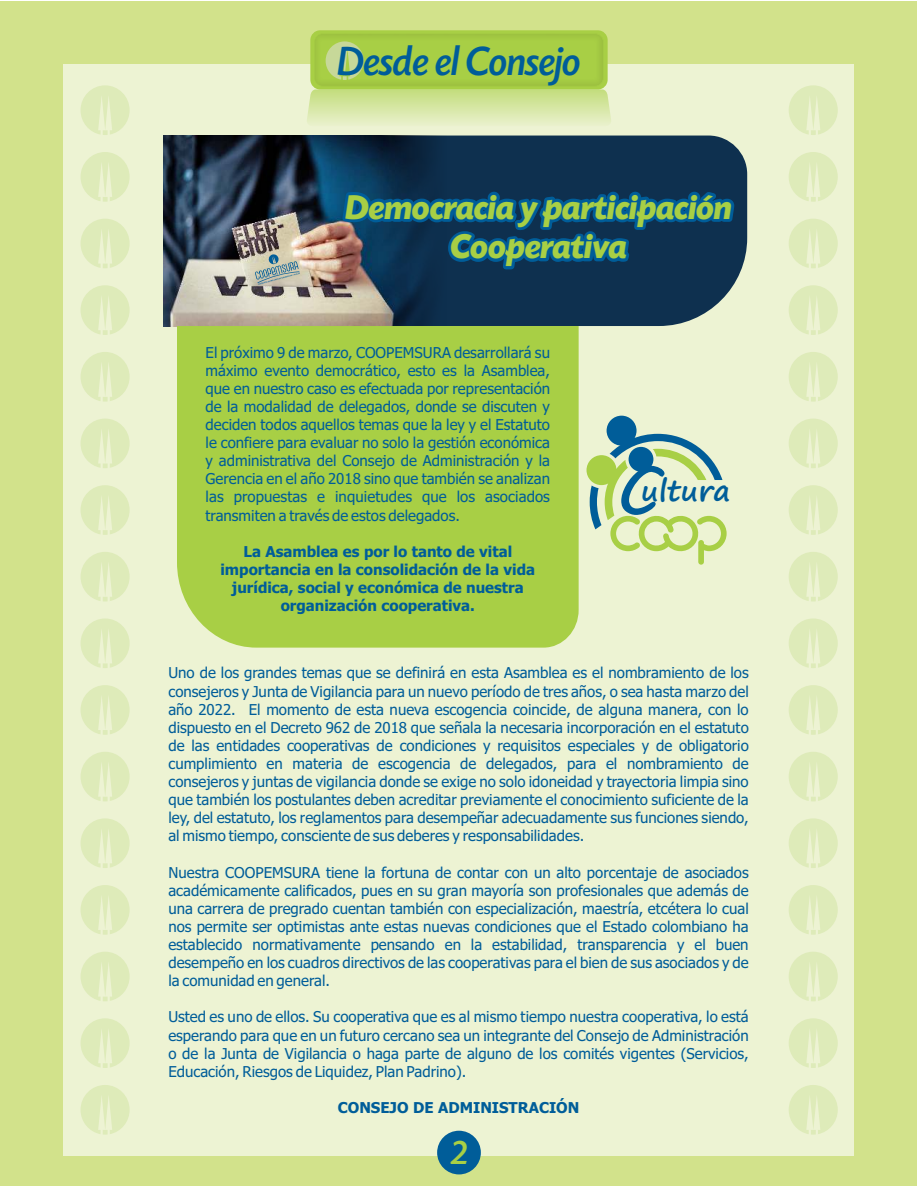
<style>
.page{position:relative;width:918px;height:1188px;background:#fff}
.page>*{position:absolute;margin:0;border:0;box-sizing:border-box;transform-origin:0 0}
.t1{font:italic 500 42.75px "Today SHOP";color:#005d99}
.t2{font:italic 700 36px/39.6px "Today SHOP";color:#a8cf45;text-align:center}
.t3{font:italic 500 36px "Today SHOP";color:#a8cf45}
.t4{font:700 29.1px "Segoe Print";color:#005d99}
.t5{font:15px/18.1px "Tahoma";color:#005d99;text-align:justify}
.t6{font:700 15px/18.1px "Tahoma";color:#005d99;text-align:center}
</style>
<div class="page">
<div style="left:0;top:1px;width:917px;height:1185px;background:#d2e28b"></div>
<div style="left:64px;top:64px;width:790px;height:1092px;background:#edf3d3"></div>
<svg style="left:81px;top:85px;width:49px;height:50px"></svg>
<svg style="left:81px;top:152px;width:49px;height:50px"></svg>
<svg style="left:81px;top:219px;width:49px;height:49px"></svg>
<svg style="left:81px;top:285px;width:49px;height:50px"></svg>
<svg style="left:81px;top:352px;width:49px;height:50px"></svg>
<svg style="left:81px;top:419px;width:49px;height:49px"></svg>
<svg style="left:81px;top:485px;width:49px;height:50px"></svg>
<svg style="left:81px;top:552px;width:49px;height:50px"></svg>
<svg style="left:81px;top:619px;width:49px;height:49px"></svg>
<svg style="left:81px;top:685px;width:49px;height:50px"></svg>
<svg style="left:81px;top:752px;width:49px;height:49px"></svg>
<svg style="left:81px;top:818px;width:49px;height:50px"></svg>
<svg style="left:81px;top:885px;width:49px;height:50px"></svg>
<svg style="left:81px;top:952px;width:49px;height:49px"></svg>
<svg style="left:81px;top:1018px;width:49px;height:50px"></svg>
<svg style="left:81px;top:1085px;width:49px;height:50px"></svg>
<svg style="left:789px;top:85px;width:49px;height:50px"></svg>
<svg style="left:789px;top:152px;width:49px;height:50px"></svg>
<svg style="left:789px;top:219px;width:49px;height:49px"></svg>
<svg style="left:789px;top:285px;width:49px;height:50px"></svg>
<svg style="left:789px;top:352px;width:49px;height:50px"></svg>
<svg style="left:789px;top:419px;width:49px;height:49px"></svg>
<svg style="left:789px;top:485px;width:49px;height:50px"></svg>
<svg style="left:789px;top:552px;width:49px;height:50px"></svg>
<svg style="left:789px;top:619px;width:49px;height:49px"></svg>
<svg style="left:789px;top:685px;width:49px;height:50px"></svg>
<svg style="left:789px;top:752px;width:49px;height:49px"></svg>
<svg style="left:789px;top:818px;width:49px;height:50px"></svg>
<svg style="left:789px;top:885px;width:49px;height:50px"></svg>
<svg style="left:789px;top:952px;width:49px;height:49px"></svg>
<svg style="left:789px;top:1018px;width:49px;height:50px"></svg>
<svg style="left:789px;top:1085px;width:49px;height:50px"></svg>
<div style="left:437px;top:1131px;width:44px;height:43px;background:#005d99;border-radius:50%"></div>
<div style="left:310px;top:30px;width:298px;height:59px;background:#a8cf45;border-radius:10px"></div>
<img style="left:314px;top:33px;width:290px;height:53px;border-radius:9px">
<div style="left:314px;top:33px;width:290px;height:53px;border:1px solid #a8cf45;border-radius:9px"></div>
<svg style="left:307px;top:89px;width:304px;height:35px;background:#d5e6a2"></svg>
<svg style="left:326px;top:41px;width:38px;height:39px"></svg>
<div style="left:450px;top:136px;width:297px;height:190px;background:#0e304f"></div>
<img style="left:164px;top:136px;width:286px;height:190px">
<svg style="left:255px;top:254px;width:45px;height:31px"></svg>
<div style="left:177px;top:326px;width:402px;height:322px;background:#a8cf45"></div>
<div style="left:607px;top:416px;width:30px;height:30px;background:#005d99;border-radius:50%"></div>
<div style="left:587px;top:455px;width:29px;height:30px;background:#a8cf45;border-radius:50%"></div>
<svg style="left:590px;top:434px;width:137px;height:131px"></svg>
<h1 class="t1" style="left:337px;top:45px;width:245px">Desde el Consejo</h1>
<h2 class="t2" style="left:345px;top:191px;width:388px">Democracia y participación<br>Cooperativa</h2>
<p class="t5" style="left:206px;top:344px;width:346px">El próximo 9 de marzo, COOPEMSURA desarrollará su máximo evento democrático, esto es la Asamblea, que en nuestro caso es efectuada por representación de la modalidad de delegados, donde se discuten y deciden todos aquellos temas que la ley y el Estatuto le confiere para evaluar no solo la gestión económica y administrativa del Consejo de Administración y la Gerencia en el año 2018 sino que también se analizan las propuestas e inquietudes que los asociados transmiten a través de estos delegados.</p>
<p class="t6" style="left:220px;top:544px;width:316px">La Asamblea es por lo tanto de vital importancia en la consolidación de la vida jurídica, social y económica de nuestra organización cooperativa.</p>
<h3 class="t4" style="left:641px;top:476px;width:90px">ultura</h3>
<p class="t5" style="left:168px;top:665px;width:582px">Uno de los grandes temas que se definirá en esta Asamblea es el nombramiento de los consejeros y Junta de Vigilancia para un nuevo período de tres años, o sea hasta marzo del año 2022. El momento de esta nueva escogencia coincide, de alguna manera, con lo dispuesto en el Decreto 962 de 2018 que señala la necesaria incorporación en el estatuto de las entidades cooperativas de condiciones y requisitos especiales y de obligatorio cumplimiento en materia de escogencia de delegados, para el nombramiento de consejeros y juntas de vigilancia donde se exige no solo idoneidad y trayectoria limpia sino que también los postulantes deben acreditar previamente el conocimiento suficiente de la ley, del estatuto, los reglamentos para desempeñar adecuadamente sus funciones siendo, al mismo tiempo, consciente de sus deberes y responsabilidades.</p>
<p class="t5" style="left:168px;top:864px;width:582px">Nuestra COOPEMSURA tiene la fortuna de contar con un alto porcentaje de asociados académicamente calificados, pues en su gran mayoría son profesionales que además de una carrera de pregrado cuentan también con especialización, maestría, etcétera lo cual nos permite ser optimistas ante estas nuevas condiciones que el Estado colombiano ha establecido normativamente pensando en la estabilidad, transparencia y el buen desempeño en los cuadros directivos de las cooperativas para el bien de sus asociados y de la comunidad en general.</p>
<p class="t5" style="left:168px;top:1009px;width:582px">Usted es uno de ellos. Su cooperativa que es al mismo tiempo nuestra cooperativa, lo está esperando para que en un futuro cercano sea un integrante del Consejo de Administración o de la Junta de Vigilancia o haga parte de alguno de los comités vigentes (Servicios, Educación, Riesgos de Liquidez, Plan Padrino).</p>
<p class="t6" style="left:338px;top:1100px;width:243px">CONSEJO DE ADMINISTRACIÓN</p>
<h2 class="t3" style="left:452px;top:1139px;width:18px">2</h2>
</div>
